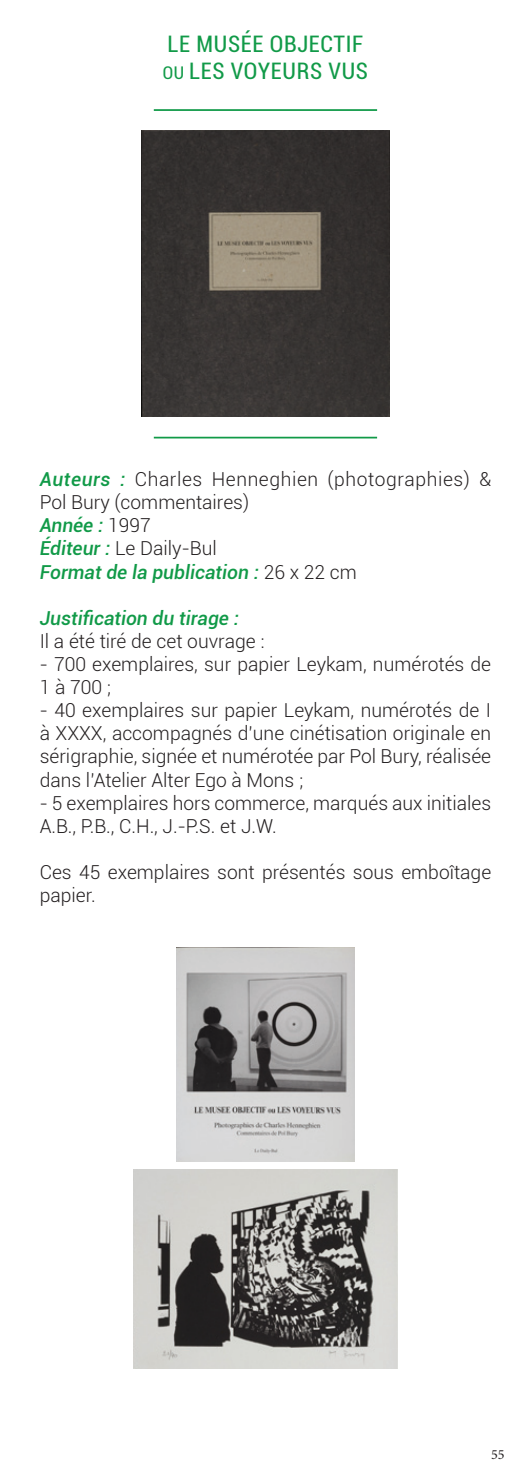
<style>
.page{position:relative;width:521px;height:1474px;background:#fff}
.page>*{position:absolute;margin:0;border:0;box-sizing:border-box;transform-origin:0 0}
.t1{font:condensed 22.75px/27.3px "Roboto";letter-spacing:.03em;color:#119a48}
.t2{font:300 19.25px/23.1px "Roboto";color:#231f20}
.t3{font:300 19.25px/23.1px "Roboto";letter-spacing:.03em;color:#231f20}
.t4{font:italic 500 19.25px "Roboto";color:#119a48}
.t5{font:14px "Minion Pro";color:#231f20}
.s1{font-size:17.5px}
.s2{font-weight:500;font-style:italic;color:#119a48}
</style>
<div class="page">
<hr style="left:154px;top:437px;width:223px;height:1px;background:#119a48">
<hr style="left:154px;top:109px;width:223px;height:2px;background:#119a48">
<img style="left:142px;top:131px;width:247px;height:286px">
<img style="left:177px;top:947px;width:177px;height:214px">
<img style="left:134px;top:1169px;width:263px;height:199px">
<p class="t1" style="left:163px;top:29px;width:207px">LE MUSÉE OBJ ECTIF<br><span class="s1">OU</span> LES VOYEURS VUS</p>
<p class="t3" style="left:40px;top:467px;width:453px"><span class="s2">Auteurs :</span> Charles Henneghien (photographies) &amp;<br>Pol Bury (commentaires)<br><span class="s2">Année :</span> 1997<br><span class="s2">éditeur :</span> Le Daily-Bul<br><span class="s2">Format de la publication :</span> 26 x 22 cm</p>
<p class="t4" style="left:40px;top:604px;width:201px">Justification du tirage :</p>
<p class="t2" style="left:40px;top:629px;width:226px">Il a été tiré de cet ouvrage :</p>
<p class="t2" style="left:40px;top:652px;width:453px">- 700 exemplaires, sur papier Leykam, numérotés de<br>1 à 700 ;</p>
<p class="t2" style="left:40px;top:698px;width:453px;text-align:justify">- 40 exemplaires sur papier Leykam, numérotés de I à XXXX, accompagnés d’une cinétisation originale en sérigraphie, signée et numérotée par Pol Bury, réalisée dans l’Atelier Alter Ego à Mons ;</p>
<p class="t2" style="left:40px;top:790px;width:453px">- 5 exemplaires hors commerce, marqués aux initiales<br>A.B., P.B., C.H., J.-P.S. et J.W.</p>
<p class="t2" style="left:40px;top:860px;width:453px">Ces 45 exemplaires sont présentés sous emboîtage papier.</p>
<p class="t5" style="left:491px;top:1445px;width:15px">55</p>
</div>
